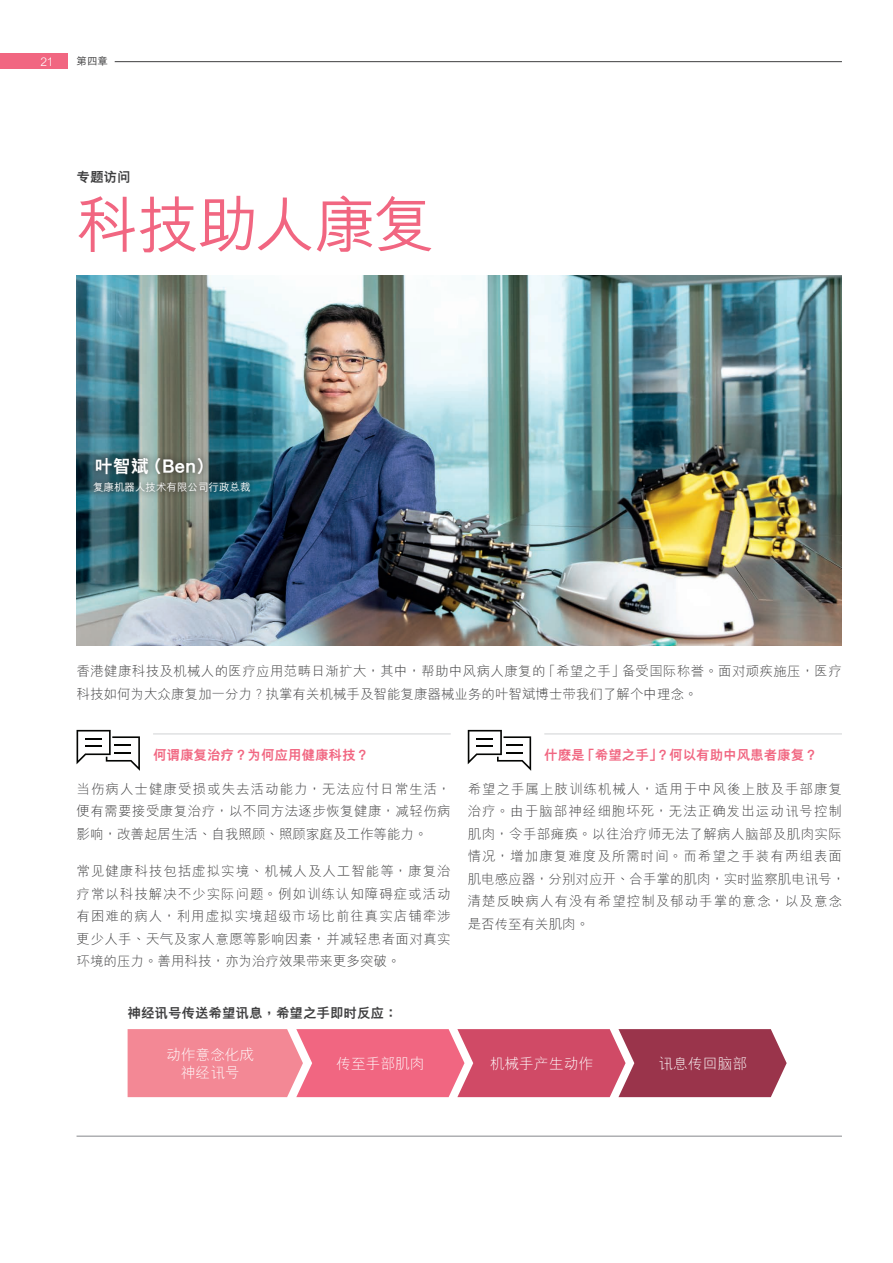
<style>
.page{position:relative;width:893px;height:1263px;background:#fff}
.page>*{position:absolute;margin:0;border:0;box-sizing:border-box;transform-origin:0 0}
.t1{font:500 61.5px "M Hei PR Cfor HSBC";letter-spacing:-.04em;color:#f16681}
.t2{font:800 18px "M Hei PR Cfor HSBC";color:#fff}
.t3{font:300 15px "M Hei PR Cfor HSBC";color:#fff}
.t4{font:300 14.7px/18px "M Hei PR Cfor HSBC";color:#fff;text-align:center}
.t5{font:300 13.5px/22.5px "M Hei PR Cfor HSBC";letter-spacing:.025em;color:#3e3e3f;text-align:justify}
.t6{font:300 13.5px/22.5px "M Hei PR Cfor HSBC";letter-spacing:.07em;color:#3e3e3f}
.t7{font:800 13.5px "M Hei PR Cfor HSBC";color:#f16681}
.t8{font:800 13.5px "M Hei PR Cfor HSBC";color:#3e3e3f}
.t9{font:300 12px "M Hei PR Cfor HSBC";color:#fff}
.t10{font:500 10.5px "M Hei PR Cfor HSBC";color:#fff}
.t11{font:500 10.5px "M Hei PR Cfor HSBC";color:#3e3e3f}
.s1{font-family:"M Hei H Kfor HSBC"}
.s2{font-size:15px}
.s3{font-size:14.7px}
</style>
<div class="page">
<div style="left:0;top:53px;width:68px;height:16px;background:#f16681"></div>
<hr style="left:115px;top:61px;width:727px;height:1px;background:#3e3e3f">
<img style="left:77px;top:276px;width:765px;height:369px">
<div style="left:87px;top:451px;width:170px;height:48px;background:#231f20;opacity:.75"></div>
<svg style="left:77px;top:730px;width:63px;height:41px"></svg>
<svg style="left:468px;top:730px;width:63px;height:41px"></svg>
<svg style="left:128px;top:1029px;width:659px;height:68px;background:#d6647a"></svg>
<hr style="left:77px;top:1135px;width:765px;height:2px;background:#939598">
<hr style="left:153px;top:733px;width:298px;height:1px;background:#d1d2d4">
<hr style="left:544px;top:733px;width:298px;height:1px;background:#d1d2d4">
<p class="t9" style="left:40px;top:55px;width:15px">21</p>
<p class="t11" style="left:77px;top:56px;width:33px">第四章</p>
<p class="t8" style="left:77px;top:169px;width:56px">专题访问</p>
<h1 class="t1" style="left:77px;top:191px;width:360px">科技助人康复</h1>
<h2 class="t2" style="left:95px;top:456px;width:120px">叶智斌（Ben）</h2>
<p class="t10" style="left:93px;top:481px;width:159px">复康机器人技术有限公司行政总裁</p>
<p class="t5" style="left:77px;top:660px;width:767px">香港健康科技及机械人的医疗应用范畴日渐扩大<span class="s1">，</span>其中<span class="s1">，</span>帮助中风病人康复的「希望之手」备受国际称誉<span class="s1">。</span>面对顽疾施压<span class="s1">，</span>医疗科技如何为大众康复加一分力<span class="s1">？</span>执掌有关机械手及智能复康器械业务的叶智斌博士带我们了解<span class="s1">个中</span>理念<span class="s1">。</span></p>
<p class="t7" style="left:153px;top:747px;width:217px">何谓康复治疗<span class="s1">？</span>为何应用健康科技<span class="s1">？</span></p>
<p class="t5" style="left:77px;top:778px;width:376px">当伤病人士健康受损或失去活动能力<span class="s1">，</span>无法应付日常生活<span class="s1">，</span>便有需要接受康复治疗<span class="s1">，</span>以不同方法逐步恢复健康<span class="s1">，</span>减轻伤病影响<span class="s1">，</span>改善起居生活丶自我照顾丶照顾家庭及工作等能力<span class="s1">。</span></p>
<p class="t5" style="left:77px;top:860px;width:376px">常见健康科技包括虚拟实境丶机械人及人工智能等<span class="s1">，</span>康复治疗常以科技解决不少实际问题<span class="s1">。</span>例如训练认知障碍症或活动有困难的病人<span class="s1">，</span>利用虚拟实境超级市场比前往真实店铺牵涉更少人手丶天气及家人意愿等影响因素<span class="s1">，</span>并减轻患者面对真实环境的压力<span class="s1">。</span>善用科技<span class="s1">，</span>亦为治疗效果带来更多突破<span class="s1">。</span></p>
<p class="t7" style="left:544px;top:747px;width:275px">什麽是「希望之手」<span class="s1">？</span>何以有助中风患者康复<span class="s1">？</span></p>
<p class="t6" style="left:468px;top:778px;width:379px">希望之手属上肢训练机械人<span class="s1">，</span>适用于中风後上肢及手部康复治疗<span class="s1">。</span>由于脑部神经细胞坏死<span class="s1">，</span>无法正确发出运动讯号控制肌肉<span class="s1">，</span>令手部瘫痪<span class="s1">。</span>以往治疗师无法了解病人脑部及肌肉实际情况<span class="s1">，</span>增加康复难度及所需时间<span class="s1">。</span>而希望之手装有两组表面肌电感应器<span class="s1">，</span>分别对应开丶合手掌的肌肉<span class="s1">，</span>实时监察肌电讯号<span class="s1">，</span>清楚反映病人有没有希望控制及郁动手掌的意念<span class="s1">，</span>以及意念是否传至有关肌肉<span class="s1">。</span></p>
<p class="t8" style="left:128px;top:1005px;width:271px">神经讯号传送希望讯息<span class="s1">，</span>希望之手即时反应<span class="s1">：</span></p>
<p class="t4" style="left:166px;top:1046px;width:90px">动作意念化成神经<span class="s2">讯</span>号</p>
<p class="t4" style="left:336px;top:1055px;width:90px"><span class="s2">传</span>至手部肌肉</p>
<p class="t4" style="left:490px;top:1055px;width:105px">机械手<span class="s2">产</span>生动作</p>
<p class="t3" style="left:658px;top:1055px;width:91px">讯<span class="s3">息</span>传<span class="s3">回</span>脑<span class="s3">部</span></p>
</div>
